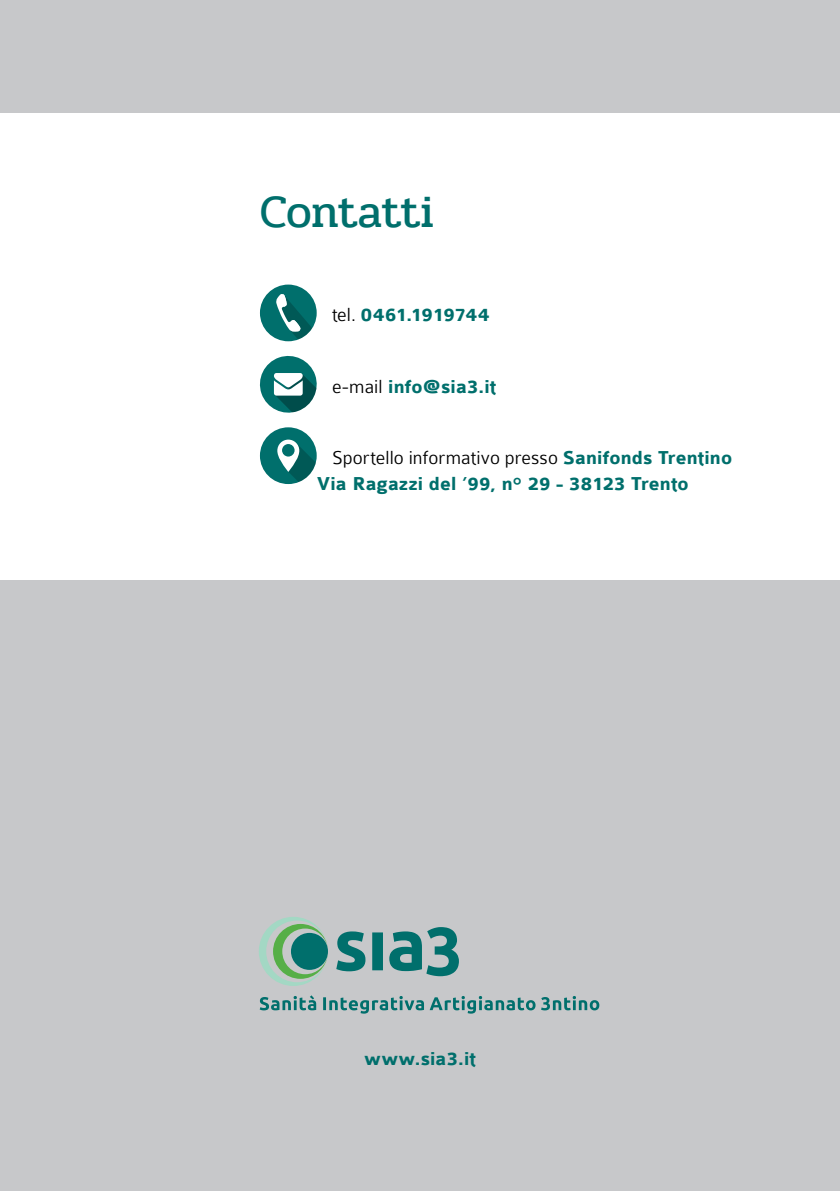
<style>
.page{position:relative;width:840px;height:1191px;background:#fff}
.page>*{position:absolute;margin:0;border:0;box-sizing:border-box;transform-origin:0 0}
.t1{font:46px "Pridi";letter-spacing:-.025em;color:#006f6c}
.t2{font:700 20px/26px "Colaborate";letter-spacing:.005em;color:#006f6c}
.t3{font:700 20px "Colaborate";letter-spacing:-.015em;color:#006f6c}
.s1{font-weight:300;color:#000}
</style>
<div class="page">
<div style="left:0;top:0;width:839px;height:1191px;background:#c7c8ca"></div>
<div style="left:0;top:113px;width:839px;height:466px;background:#fff"></div>
<svg style="left:259px;top:917px;width:69px;height:69px"></svg>
<div style="left:291px;top:933px;width:37px;height:37px;background:#006f6c;border-radius:50%"></div>
<svg style="left:336px;top:927px;width:122px;height:49px"></svg>
<svg style="left:259px;top:995px;width:340px;height:18px"></svg>
<div style="left:260px;top:284px;width:56px;height:57px;background:#006f6c;border-radius:50%"></div>
<svg style="left:276px;top:294px;width:36px;height:45px"></svg>
<svg style="left:259px;top:355px;width:58px;height:58px"></svg>
<div style="left:260px;top:427px;width:56px;height:57px;background:#006f6c;border-radius:50%"></div>
<svg style="left:277px;top:439px;width:38px;height:43px"></svg>
<h1 class="t1" style="left:260px;top:179px;width:175px">Contatti</h1>
<p class="t3" style="left:332px;top:305px;width:159px"><span class="s1">tel.</span> 0461.1919744</p>
<p class="t2" style="left:332px;top:374px;width:166px"><span class="s1">e-mail</span> info@sia3.it</p>
<p class="t2" style="left:316px;top:445px;width:417px;text-indent:15px"><span class="s1">Sportello informativo presso</span> Sanifonds Trentino<br>Via Ragazzi del ’99, n° 29 - 38123 Trento</p>
<p class="t2" style="left:364px;top:1046px;width:113px">www.sia3.it</p>
</div>
